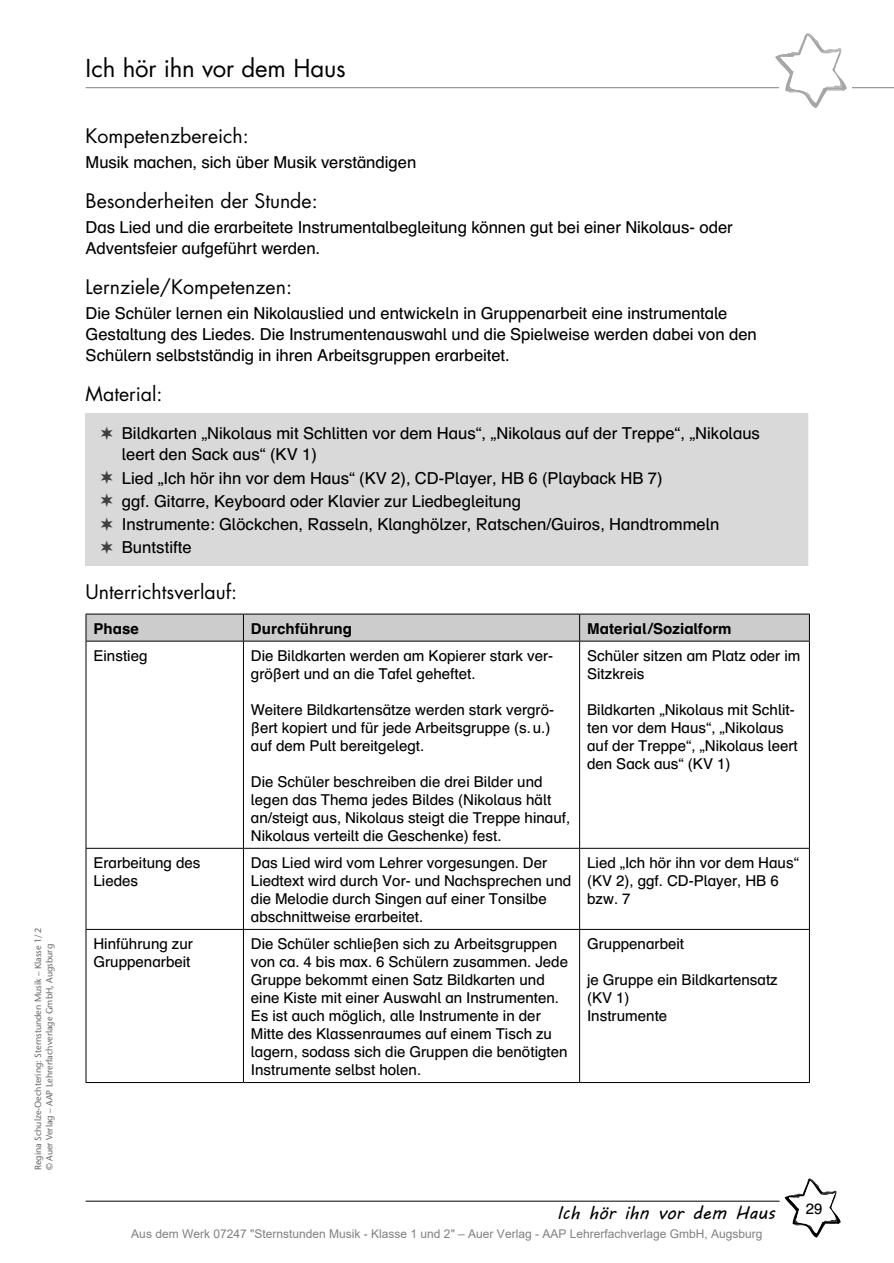
<style>
.page{position:relative;width:894px;height:1263px;background:#fff}
.page>*{position:absolute;margin:0;border:0;box-sizing:border-box;transform-origin:0 0}
.t1{font:24px "Futura";letter-spacing:-.01em;color:#000}
.t2{font:19.5px "Futura";color:#000}
.t3{font:18px "MV Boli";color:#000}
.t4{font:16.5px/21px "Auer Schulbuch";color:#000}
.t5{font:15px/18px "Auer Schulbuch";color:#000}
.t6{font:700 15px "Auer Schulbuch";color:#000}
.t7{font:12px "Arial";color:#808080}
.t8{font:9px/11.2px "Stone Sans";color:#666}
</style>
<div class="page">
<svg style="left:784px;top:1178px;width:56px;height:59px"></svg>
<hr style="left:86px;top:1200px;width:693px;height:1px;background:#000">
<hr style="left:86px;top:87px;width:807px;height:1px;background:#808080">
<div style="left:86px;top:413px;width:722px;height:152px;background:#d9d9d9"></div>
<hr style="left:86px;top:641px;width:1px;height:207px;background:#000">
<hr style="left:243px;top:641px;width:1px;height:207px;background:#000">
<hr style="left:579px;top:641px;width:1px;height:207px;background:#000">
<hr style="left:808px;top:641px;width:1px;height:207px;background:#000">
<hr style="left:86px;top:848px;width:157px;height:1px;background:#000">
<hr style="left:86px;top:848px;width:1px;height:81px;background:#000">
<hr style="left:243px;top:848px;width:336px;height:1px;background:#000">
<hr style="left:243px;top:848px;width:1px;height:81px;background:#000">
<hr style="left:579px;top:848px;width:230px;height:1px;background:#000">
<hr style="left:579px;top:848px;width:1px;height:81px;background:#000">
<hr style="left:808px;top:848px;width:1px;height:81px;background:#000">
<hr style="left:86px;top:929px;width:157px;height:1px;background:#000">
<hr style="left:86px;top:929px;width:1px;height:153px;background:#000">
<hr style="left:243px;top:929px;width:336px;height:1px;background:#000">
<hr style="left:243px;top:929px;width:1px;height:153px;background:#000">
<hr style="left:579px;top:929px;width:230px;height:1px;background:#000">
<hr style="left:579px;top:929px;width:1px;height:153px;background:#000">
<hr style="left:808px;top:929px;width:1px;height:153px;background:#000">
<hr style="left:86px;top:613px;width:157px;height:1px;background:#000">
<hr style="left:243px;top:613px;width:336px;height:1px;background:#000">
<hr style="left:579px;top:613px;width:230px;height:1px;background:#000">
<div style="left:86px;top:614px;width:723px;height:26px;background:#ccc"></div>
<hr style="left:86px;top:640px;width:157px;height:1px;background:#000">
<hr style="left:243px;top:640px;width:336px;height:1px;background:#000">
<hr style="left:579px;top:640px;width:230px;height:1px;background:#000">
<hr style="left:86px;top:1082px;width:157px;height:1px;background:#000">
<hr style="left:243px;top:1082px;width:336px;height:1px;background:#000">
<hr style="left:579px;top:1082px;width:230px;height:1px;background:#000">
<svg style="left:774px;top:33px;width:72px;height:75px"></svg>
<p class="t8" style="left:33px;top:1170px;width:244px;rotate:-90deg">Regina Schulze-Oechtering: Sternstunden Musik – Klasse 1/2 © Auer Verlag – AAP Lehrerfachverlage GmbH, Augsburg</p>
<h1 class="t1" style="left:86px;top:53px;width:261px">Ich hör ihn vor dem Haus</h1>
<h2 class="t2" style="left:86px;top:124px;width:165px">Kompetenzbereich:</h2>
<p class="t4" style="left:86px;top:152px;width:332px">Musik machen, sich über Musik verständigen</p>
<h2 class="t2" style="left:86px;top:188px;width:233px">Besonderheiten der Stunde:</h2>
<p class="t4" style="left:86px;top:216px;width:648px">Das Lied und die erarbeitete Instrumentalbegleitung können gut bei einer Nikolaus- oder<br>Adventsfeier aufgeführt werden.</p>
<h2 class="t2" style="left:86px;top:274px;width:208px">Lernziele/Kompetenzen:</h2>
<p class="t4" style="left:86px;top:302px;width:672px">Die Schüler lernen ein Nikolauslied und entwickeln in Gruppenarbeit eine instrumentale<br>Gestaltung des Liedes. Die Instrumentenauswahl und die Spielweise werden dabei von den<br>Schülern selbstständig in ihren Arbeitsgruppen erarbeitet.</p>
<h2 class="t2" style="left:86px;top:381px;width:78px">Material:</h2>
<p class="t4" style="left:122px;top:422px;width:639px">Bildkarten „Nikolaus mit Schlitten vor dem Haus“, „Nikolaus auf der Treppe“, „Nikolaus leert den Sack aus“ (KV 1)</p>
<p class="t4" style="left:122px;top:466px;width:599px;line-height:23.1px">Lied „Ich hör ihn vor dem Haus“ (KV 2), CD-Player, HB 6 (Playback HB 7)<br>ggf. Gitarre, Keyboard oder Klavier zur Liedbegleitung<br>Instrumente: Glöckchen, Rasseln, Klanghölzer, Ratschen/Guiros, Handtrommeln Buntstifte</p>
<h2 class="t2" style="left:86px;top:579px;width:153px">Unterrichtsverlauf:</h2>
<p class="t6" style="left:93px;top:618px;width:47px">Phase</p>
<p class="t6" style="left:251px;top:618px;width:103px">Durchführung</p>
<p class="t6" style="left:587px;top:618px;width:146px">Material/Sozialform</p>
<p class="t5" style="left:93px;top:646px;width:56px">Einstieg</p>
<p class="t5" style="left:251px;top:646px;width:303px">Die Bildkarten werden am Kopierer stark ver&shy;größert und an die Tafel geheftet.</p>
<p class="t5" style="left:251px;top:700px;width:305px">Weitere Bildkartensätze werden stark vergrö&shy;ßert kopiert und für jede Arbeitsgruppe (s.u.) auf dem Pult bereitgelegt.</p>
<p class="t5" style="left:251px;top:772px;width:321px">Die Schüler beschreiben die drei Bilder und legen das Thema jedes Bildes (Nikolaus hält an/steigt aus, Nikolaus steigt die Treppe hinauf, Nikolaus verteilt die Geschenke) fest.</p>
<p class="t5" style="left:587px;top:646px;width:215px">Schüler sitzen am Platz oder im<br>Sitzkreis</p>
<p class="t5" style="left:587px;top:700px;width:212px">Bildkarten „Nikolaus mit Schlit&shy;ten vor dem Haus“, „Nikolaus auf der Treppe“, „Nikolaus leert den Sack aus“ (KV 1)</p>
<p class="t5" style="left:93px;top:853px;width:108px">Erarbeitung des<br>Liedes</p>
<p class="t5" style="left:251px;top:853px;width:322px">Das Lied wird vom Lehrer vorgesungen. Der Liedtext wird durch Vor- und Nachsprechen und die Melodie durch Singen auf einer Tonsilbe abschnittweise erarbeitet.</p>
<p class="t5" style="left:587px;top:853px;width:213px">Lied „Ich hör ihn vor dem Haus“ (KV 2), ggf. CD-Player, HB 6 bzw. 7</p>
<p class="t5" style="left:93px;top:934px;width:101px">Hinführung zur<br>Gruppenarbeit</p>
<p class="t5" style="left:251px;top:934px;width:318px">Die Schüler schließen sich zu Arbeitsgruppen von ca. 4 bis max. 6 Schülern zusammen. Jede Gruppe bekommt einen Satz Bildkarten und eine Kiste mit einer Auswahl an Instrumenten.<br>Es ist auch möglich, alle Instrumente in der Mitte des Klassenraumes auf einem Tisch zu lagern, sodass sich die Gruppen die benötigten Instrumente selbst holen.</p>
<p class="t5" style="left:587px;top:934px;width:99px">Gruppenarbeit</p>
<p class="t5" style="left:587px;top:970px;width:192px">je Gruppe ein Bildkartensatz (KV 1)<br>Instrumente</p>
<p class="t3" style="left:556px;top:1200px;width:219px">Ich hör ihn vor dem Haus</p>
<p class="t7" style="left:131px;top:1225px;width:632px">Aus dem Werk 07247 "Sternstunden Musik - Klasse 1 und 2" – Auer Verlag - AAP Lehrerfachverlage GmbH, Augsburg</p>
<p class="t5" style="left:805px;top:1199px;width:18px">29</p>
</div>
